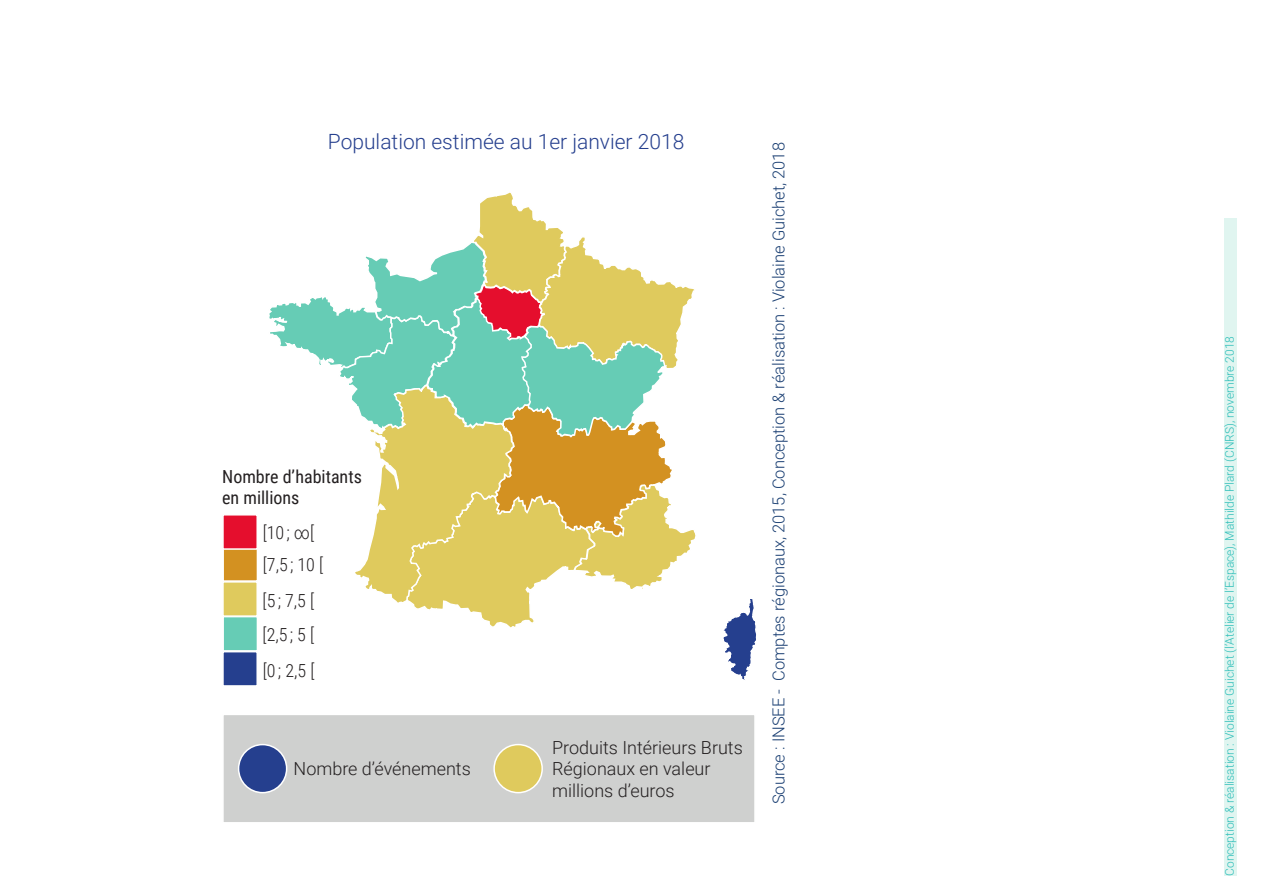
<style>
.page{position:relative;width:1263px;height:893px;background:#fff}
.page>*{position:absolute;margin:0;border:0;box-sizing:border-box;transform-origin:0 0}
.titre3_bleuDT{font:300 21px "Roboto";color:#253f8e}
.t1{font:300 18px/21.6px "Roboto";color:#231f20}
.t2{font:300 18px "Roboto Condensed";color:#231f20}
.t3{font:18px/21.6px "Roboto Condensed";color:#231f20}
.t4{font:300 16.5px "Roboto";color:#193e72}
.t5{font:300 12px "Roboto";color:#2abdb8}
</style>
<div class="page">
<div style="left:1225px;top:218px;width:12px;height:658px;background:#e0f5f0"></div>
<div style="left:222px;top:714px;width:534px;height:110px;background:#cfd0cf;border:2px solid #fff"></div>
<div style="left:239px;top:745px;width:48px;height:48px;background:#253f8e;border-radius:50%"></div>
<div style="left:238px;top:744px;width:49px;height:49px;border:2px solid #fff;border-radius:50%"></div>
<div style="left:494px;top:745px;width:48px;height:48px;background:#dfca5d;border-radius:50%"></div>
<div style="left:493px;top:744px;width:50px;height:49px;border:2px solid #fff;border-radius:50%"></div>
<div style="left:222px;top:546px;width:36px;height:36px;background:#d39121;border:2px solid #fff"></div>
<div style="left:222px;top:514px;width:36px;height:36px;background:#e50e2d;border:2px solid #fff"></div>
<div style="left:222px;top:616px;width:36px;height:36px;background:#66ccb5;border:2px solid #fff"></div>
<div style="left:222px;top:581px;width:36px;height:36px;background:#dfca5d;border:2px solid #fff"></div>
<div style="left:222px;top:651px;width:36px;height:36px;background:#253f8e;border:2px solid #fff"></div>
<svg style="left:723px;top:599px;width:33px;height:81px"></svg>
<svg style="left:269px;top:192px;width:427px;height:436px"></svg>
<p class="titre3_bleuDT" style="left:328px;top:127px;width:358px">Population estimée au 1er janvier 2018</p>
<p class="t3" style="left:222px;top:465px;width:141px">Nombre d’habitants en millions</p>
<p class="t2" style="left:263px;top:520px;width:53px">[10 ; ∞[</p>
<p class="t2" style="left:263px;top:552px;width:62px">[7,5 ; 10 [</p>
<p class="t2" style="left:263px;top:587px;width:53px">[5 ; 7,5 [</p>
<p class="t2" style="left:263px;top:621px;width:53px">[2,5 ; 5 [</p>
<p class="t2" style="left:263px;top:658px;width:53px">[0 ; 2,5 [</p>
<p class="t1" style="left:294px;top:757px;width:179px">Nombre d’événements</p>
<p class="t1" style="left:552px;top:736px;width:192px">Produits Intérieurs Bruts<br>Régionaux en valeur millions d’euros</p>
<p class="t4" style="left:767px;top:804px;width:664px;rotate:-90deg">Source : INSEE - Comptes régionaux, 2015, Conception &amp; réalisation : Violaine Guichet, 2018</p>
<p class="t5" style="left:1221px;top:876px;width:541px;rotate:-90deg">Conception &amp; réalisation : Violaine Guichet (l’Atelier de l’Espace), Mathilde Plard (CNRS), novembre 2018</p>
</div>
